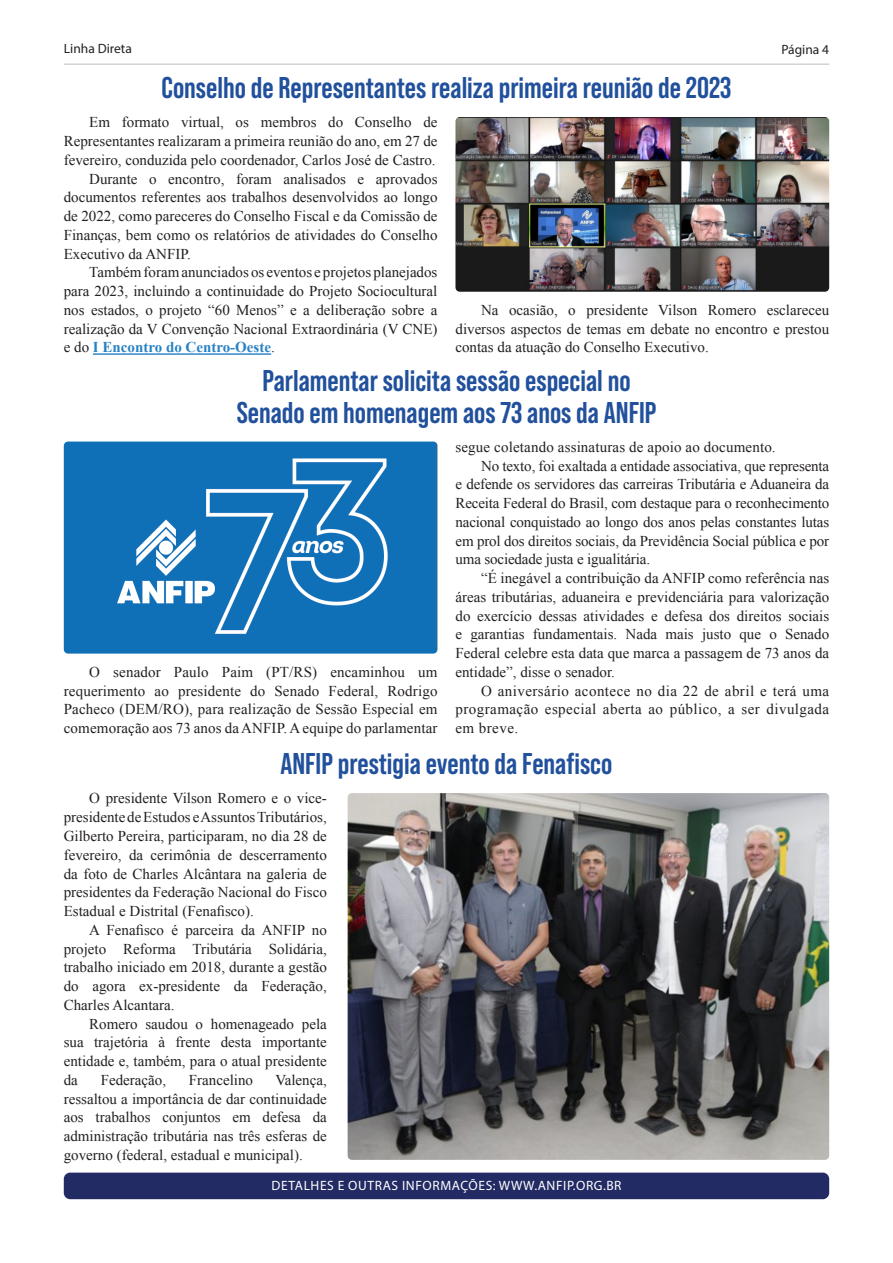
<style>
.page{position:relative;width:893px;height:1263px;background:#fff}
.page>*{position:absolute;margin:0;border:0;box-sizing:border-box;transform-origin:0 0}
.subtitulos{font:700 30px/31.5px "Bebas Neue Pro";color:#21509c;text-align:center}
.texto{font:15px/18.8px "Times New Roman";color:#231f20;text-align:justify}
.t1{font:13.5px "Myriad Pro";letter-spacing:.045em;color:#fff}
.t2{font:13.5px "Myriad Pro";color:#231f20}
.s1{font-weight:700;color:#2882c4}
</style>
<div class="page">
<div style="left:64px;top:1172px;width:765px;height:27px;background:#222b64;border-radius:6px"></div>
<hr style="left:64px;top:64px;width:765px;height:1px;background:#bcbdc0">
<hr style="left:93px;top:353px;width:178px;height:2px;background:#2882c4">
<img style="left:455px;top:117px;width:374px;height:175px">
<img style="left:64px;top:441px;width:373px;height:213px">
<img style="left:348px;top:793px;width:481px;height:367px">
<p class="t2" style="left:64px;top:40px;width:70px">Linha Direta</p>
<p class="t2" style="left:781px;top:41px;width:49px">Página 4</p>
<p class="subtitulos" style="left:162px;top:72px;width:571px">Conselho de Representantes realiza primeira reunião de 2023</p>
<p class="texto" style="left:64px;top:113px;width:375px;text-indent:26px">Em formato virtual, os membros do Conselho de Representantes realizaram a primeira reunião do ano, em 27 de fevereiro, conduzida pelo coordenador, Carlos José de Castro.</p>
<p class="texto" style="left:64px;top:169px;width:375px;text-indent:26px">Durante o encontro, foram analisados e aprovados documentos referentes aos trabalhos desenvolvidos ao longo de 2022, como pareceres do Conselho Fiscal e da Comissão de Finanças, bem como os relatórios de atividades do Conselho Executivo da ANFIP.</p>
<p class="texto" style="left:64px;top:263px;width:375px;text-indent:26px">Também foram anunciados os eventos e projetos planejados para 2023, incluindo a continuidade do Projeto Sociocultural nos estados, o projeto “60 Menos” e a deliberação sobre a realização da V Convenção Nacional Extraordinária (V CNE) e do <span class="s1">I Encontro do Centro-Oeste</span>.</p>
<p class="texto" style="left:455px;top:300px;width:375px;text-indent:26px">Na ocasião, o presidente Vilson Romero esclareceu diversos aspectos de temas em debate no encontro e prestou contas da atuação do Conselho Executivo.</p>
<p class="subtitulos" style="left:237px;top:364px;width:421px">Parlamentar solicita sessão especial no<br>Senado em homenagem aos 73 anos da ANFIP</p>
<p class="texto" style="left:455px;top:437px;width:322px">segue coletando assinaturas de apoio ao documento.</p>
<p class="texto" style="left:455px;top:456px;width:375px;text-indent:26px">No texto, foi exaltada a entidade associativa, que representa e defende os servidores das carreiras Tributária e Aduaneira da Receita Federal do Brasil, com destaque para o reconhecimento nacional conquistado ao longo dos anos pelas constantes lutas em prol dos direitos sociais, da Previdência Social pública e por uma sociedade justa e igualitária.</p>
<p class="texto" style="left:455px;top:569px;width:375px;text-indent:26px">“É inegável a contribuição da ANFIP como referência nas áreas tributárias, aduaneira e previdenciária para valorização do exercício dessas atividades e defesa dos direitos sociais e garantias fundamentais. Nada mais justo que o Senado Federal celebre esta data que marca a passagem de 73 anos da entidade”, disse o senador.</p>
<p class="texto" style="left:455px;top:681px;width:375px;text-indent:26px">O aniversário acontece no dia 22 de abril e terá uma programação especial aberta ao público, a ser divulgada em breve.</p>
<p class="subtitulos" style="left:281px;top:747px;width:333px">ANFIP prestigia evento da Fenafisco</p>
<p class="texto" style="left:64px;top:789px;width:265px;text-indent:26px">O presidente Vilson Romero e o vice&shy;presidente de Estudos e Assuntos Tributários, Gilberto Pereira, participaram, no dia 28 de fevereiro, da cerimônia de descerramento da foto de Charles Alcântara na galeria de presidentes da Federação Nacional do Fisco Estadual e Distrital (Fenafisco).</p>
<p class="texto" style="left:64px;top:920px;width:265px;text-indent:26px">A Fenafisco é parceira da ANFIP no projeto Reforma Tributária Solidária, trabalho iniciado em 2018, durante a gestão do agora ex-presidente da Federação, Charles Alcantara.</p>
<p class="texto" style="left:64px;top:1014px;width:265px;text-indent:26px">Romero saudou o homenageado pela sua trajetória à frente desta importante entidade e, também, para o atual presidente da</p>
<p class="texto" style="left:64px;top:662px;width:375px;text-indent:26px">O senador Paulo Paim (PT/RS) encaminhou um requerimento ao presidente do Senado Federal, Rodrigo Pacheco (DEM/RO), para realização de Sessão Especial em comemoração aos 73 anos da ANFIP. A equipe do parlamentar</p>
<p class="texto" style="left:64px;top:1070px;width:265px;text-indent:212px">Valença, ressaltou a importância de dar continuidade aos trabalhos conjuntos em defesa da administração tributária nas três esferas de governo (federal, estadual e municipal).</p>
<p class="texto" style="left:101px;top:1070px;width:67px">Federação,</p>
<p class="texto" style="left:189px;top:1070px;width:66px">Francelino</p>
<p class="t1" style="left:271px;top:1177px;width:352px">DETALHES E OUTRAS INFORMAÇÕES: WWW.ANFIP.ORG.BR</p>
</div>
